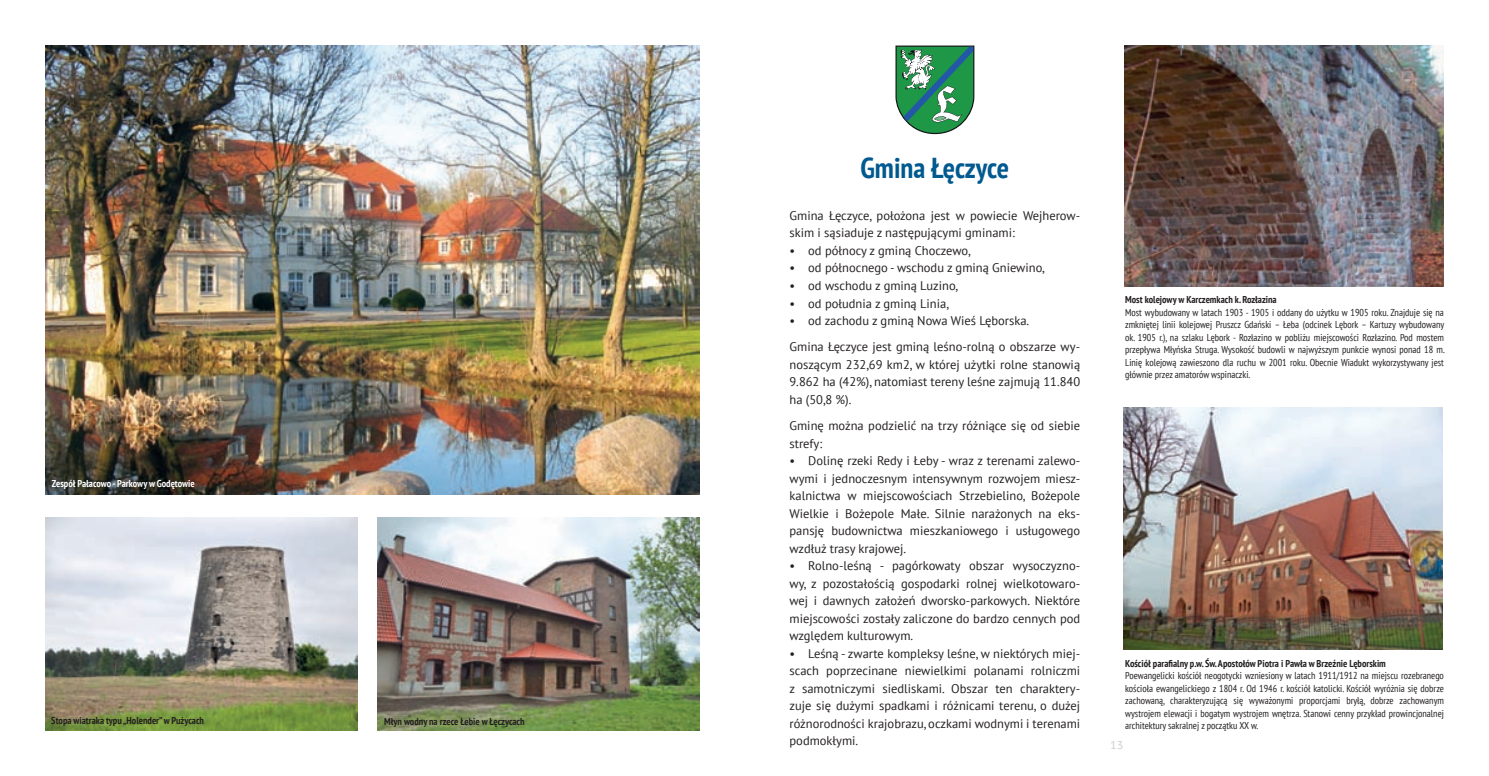
<style>
.page{position:relative;width:1489px;height:776px;background:#fff}
.page>*{position:absolute;margin:0;border:0;box-sizing:border-box;transform-origin:0 0}
.t1{font:700 condensed 28.75px "PT Sans";color:#00598f}
.t2{font:12.5px/17.5px "PT Sans";color:#231f20;text-align:justify}
.t3{font:11.25px "PT Sans Caption";color:#d1d2d4}
.t4{font:condensed 10px/12.5px "PT Sans";color:#231f20;text-align:justify}
.t5{font:700 condensed 10px "PT Sans";color:#231f20}
.t6{font:700 condensed 10px "PT Sans";color:#fff}
</style>
<div class="page">
<svg style="left:895px;top:46px;width:79px;height:88px"></svg>
<img style="left:1123px;top:407px;width:318px;height:242px">
<img style="left:1124px;top:45px;width:319px;height:242px">
<img style="left:45px;top:45px;width:654px;height:450px">
<img style="left:45px;top:517px;width:312px;height:214px">
<img style="left:378px;top:517px;width:321px;height:214px">
<p class="t6" style="left:52px;top:477px;width:144px">Zespół Pałacowo - Parkowy w Godętowie</p>
<p class="t5" style="left:51px;top:714px;width:154px">Stopa wiatraka typu „Holender” w Pużycach</p>
<p class="t5" style="left:384px;top:715px;width:142px">Młyn wodny na rzece Łebie w Łęczycach</p>
<h1 class="t1" style="left:860px;top:149px;width:150px">Gmina Łęczyce</h1>
<p class="t2" style="left:789px;top:207px;width:292px">Gmina Łęczyce, położona jest w powiecie Wejherow&shy;skim i sąsiaduje z następującymi gminami:</p>
<p class="t2" style="left:789px;top:242px;width:182px">• od północy z gminą Choczewo,</p>
<p class="t2" style="left:789px;top:259px;width:257px">• od północnego - wschodu z gminą Gniewino,</p>
<p class="t2" style="left:789px;top:277px;width:170px">• od wschodu z gminą Luzino,</p>
<p class="t2" style="left:789px;top:294px;width:161px">• od południa z gminą Linia,</p>
<p class="t2" style="left:789px;top:307px;width:292px;line-height:26.2px">• od zachodu z gminą Nowa Wieś Lęborska.<br>Gmina Łęczyce jest gminą leśno-rolną o obszarze wy-</p>
<p class="t2" style="left:789px;top:355px;width:292px">noszącym 232,69 km2, w której użytki rolne stanowią 9.862 ha (42%), natomiast tereny leśne zajmują 11.840 ha (50,8 %).</p>
<p class="t2" style="left:789px;top:417px;width:292px">Gminę można podzielić na trzy różniące się od siebie strefy:</p>
<p class="t2" style="left:789px;top:452px;width:292px">• Dolinę rzeki Redy i Łeby - wraz z terenami zalewo&shy;wymi i jednoczesnym intensywnym rozwojem miesz&shy;kalnictwa w miejscowościach Strzebielino, Bożepole Wielkie i Bożepole Małe. Silnie narażonych na eks&shy;pansję budownictwa mieszkaniowego i usługowego wzdłuż trasy krajowej.</p>
<p class="t2" style="left:789px;top:557px;width:292px">• Rolno-leśną - pagórkowaty obszar wysoczyzno&shy;wy, z pozostałością gospodarki rolnej wielkotowaro&shy;wej i dawnych założeń dworsko-parkowych. Niektóre miejscowości zostały zaliczone do bardzo cennych pod względem kulturowym.</p>
<p class="t2" style="left:789px;top:644px;width:292px">• Leśną - zwarte kompleksy leśne, w niektórych miej&shy;scach poprzecinane niewielkimi polanami rolniczmi z samotniczymi siedliskami. Obszar ten charaktery&shy;zuje się dużymi spadkami i różnicami terenu, o dużej różnorodności krajobrazu, oczkami wodnymi i terenami podmokłymi.</p>
<p class="t5" style="left:1125px;top:293px;width:153px">Most kolejowy w Karczemkach k. Rozłazina</p>
<p class="t4" style="left:1125px;top:306px;width:321px">Most wybudowany w latach 1903 - 1905 i oddany do użytku w 1905 roku. Znajduje się na zmkniętej linii kolejowej Pruszcz Gdański – Łeba (odcinek Lębork – Kartuzy wybudowany ok. 1905 r.), na szlaku Lębork - Rozłazino w pobliżu miejscowości Rozłazino. Pod mostem przepływa Młyńska Struga. Wysokość budowli w najwyższym punkcie wynosi ponad 18 m.<br>Linię kolejową zawieszono dla ruchu w 2001 roku. Obecnie Wiadukt wykorzystywany jest głównie przez amatorów wspinaczki.</p>
<p class="t5" style="left:1125px;top:656px;width:262px">Kościół parafialny p.w. Św. Apostołów Piotra i Pawła w Brzeźnie Lęborskim</p>
<p class="t4" style="left:1125px;top:669px;width:320px">Poewangelicki kościół neogotycki wzniesiony w latach 1911/1912 na miejscu rozebranego kościoła ewangelickiego z 1804 r. Od 1946 r. kościół katolicki. Kościół wyróżnia się dobrze zachowaną, charakteryzującą się wyważonymi proporcjami bryłą, dobrze zachowanym wystrojem elewacji i bogatym wystrojem wnętrza. Stanowi cenny przykład prowincjonalnej architektury sakralnej z początku XX w.</p>
<p class="t3" style="left:1110px;top:738px;width:15px">13</p>
</div>
